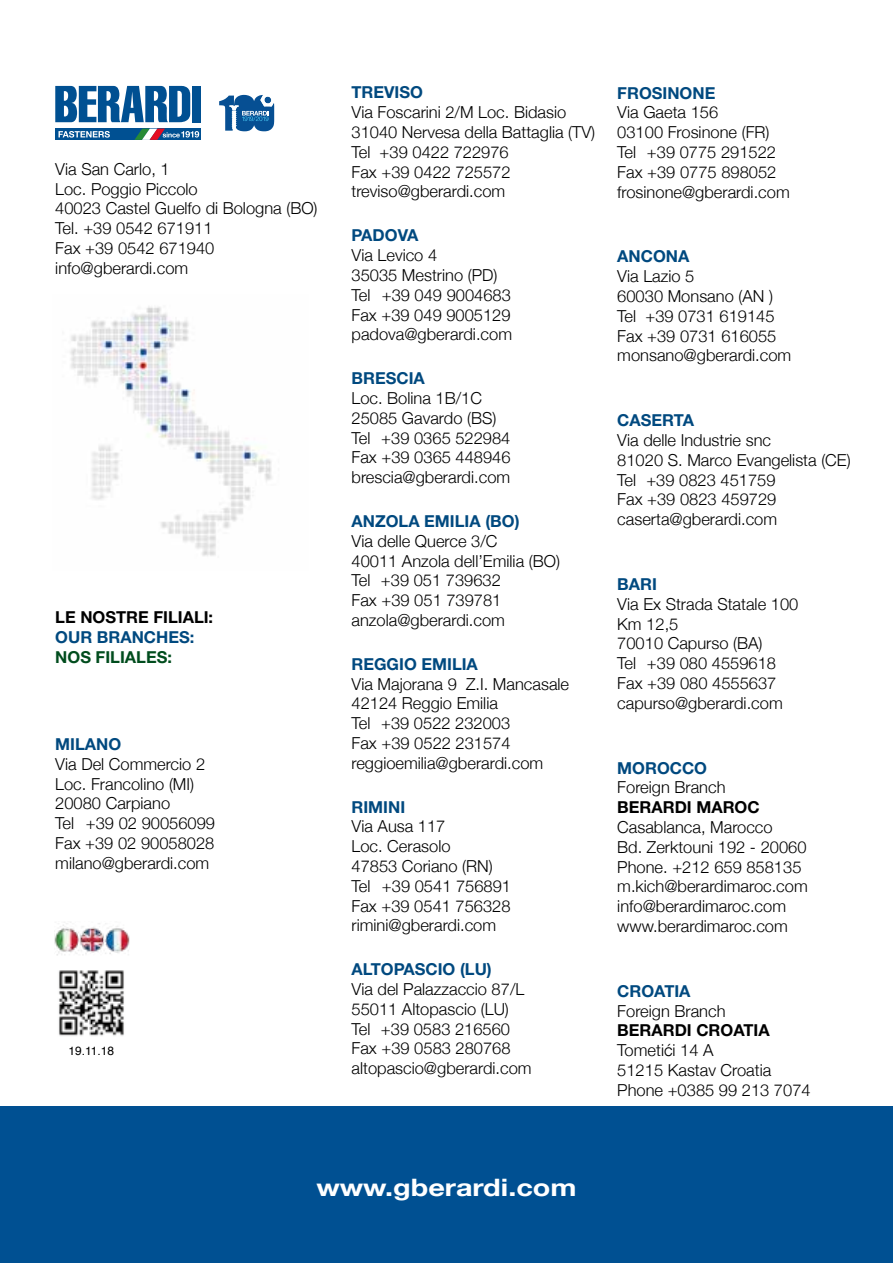
<style>
.page{position:relative;width:893px;height:1263px;background:#fff}
.page>*{position:absolute;margin:0;border:0;box-sizing:border-box;transform-origin:0 0}
.t1{font:700 24px "Helvetica Neue";color:#fff;scale:1.2 1}
.t2{font:300 16.5px/19.8px "Helvetica Neue";color:#000}
.t3{font:700 16.5px "Helvetica Neue LT Std";color:#00497f}
.t4{font:700 16.5px "Helvetica Neue LT Std";color:#000}
.t5{font:700 16.5px "Helvetica Neue LT Std";color:#004c1d}
.t6{font:12px "Helvetica";color:#000}
</style>
<div class="page">
<img style="left:70px;top:306px;width:202px;height:250px">
<img style="left:54px;top:922px;width:76px;height:34px">
<img style="left:59px;top:970px;width:65px;height:66px">
<div style="left:0;top:1106px;width:893px;height:157px;background:#005092"></div>
<svg style="left:55px;top:86px;width:136px;height:36px"></svg>
<div style="left:192px;top:86px;width:9px;height:36px;background:#005092"></div>
<div style="left:55px;top:129px;width:146px;height:11px;background:#005092"></div>
<svg style="left:134px;top:129px;width:65px;height:11px"></svg>
<svg style="left:59px;top:131px;width:51px;height:7px"></svg>
<svg style="left:219px;top:94px;width:56px;height:38px"></svg>
<p class="t2" style="left:55px;top:158px;width:264px">Via San Carlo, 1<br>Loc. Poggio Piccolo<br>40023 Castel Guelfo di Bologna (BO)<br>Tel. +39 0542 671911<br>Fax +39 0542 671940 info@gberardi.com</p>
<p class="t4" style="left:55px;top:607px;width:159px">LE NOSTRE FILIALI:</p>
<p class="t3" style="left:55px;top:627px;width:141px">OUR BRANCHES:</p>
<p class="t5" style="left:55px;top:646px;width:118px">NOS FILIALES:</p>
<p class="t3" style="left:55px;top:734px;width:67px">MILANO</p>
<p class="t2" style="left:55px;top:753px;width:161px">Via Del Commercio 2<br>Loc. Francolino (MI)<br>20080 Carpiano<br>Tel +39 02 90056099<br>Fax +39 02 90058028 milano@gberardi.com</p>
<p class="t6" style="left:69px;top:1041px;width:47px">19.11.18</p>
<p class="t3" style="left:351px;top:82px;width:73px">TREVISO</p>
<p class="t2" style="left:351px;top:101px;width:245px">Via Foscarini 2/M Loc. Bidasio<br>31040 Nervesa della Battaglia (TV)<br>Tel +39 0422 722976<br>Fax +39 0422 725572 treviso@gberardi.com</p>
<p class="t3" style="left:351px;top:225px;width:69px">PADOVA</p>
<p class="t2" style="left:351px;top:244px;width:162px">Via Levico 4<br>35035 Mestrino (PD)<br>Tel +39 049 9004683<br>Fax +39 049 9005129 padova@gberardi.com</p>
<p class="t3" style="left:351px;top:368px;width:75px">BRESCIA</p>
<p class="t2" style="left:351px;top:387px;width:161px">Loc. Bolina 1B/1C<br>25085 Gavardo (BS)<br>Tel +39 0365 522984<br>Fax +39 0365 448946 brescia@gberardi.com</p>
<p class="t3" style="left:351px;top:511px;width:170px">ANZOLA EMILIA (BO)</p>
<p class="t2" style="left:351px;top:530px;width:210px">Via delle Querce 3/C<br>40011 Anzola dell’Emilia (BO)<br>Tel +39 051 739632<br>Fax +39 051 739781 anzola@gberardi.com</p>
<p class="t3" style="left:351px;top:654px;width:128px">REGGIO EMILIA</p>
<p class="t2" style="left:351px;top:673px;width:219px">Via Majorana 9 Z.I. Mancasale<br>42124 Reggio Emilia<br>Tel +39 0522 232003<br>Fax +39 0522 231574 reggioemilia@gberardi.com</p>
<p class="t3" style="left:351px;top:796px;width:55px">RIMINI</p>
<p class="t2" style="left:351px;top:815px;width:161px">Via Ausa 117<br>Loc. Cerasolo<br>47853 Coriano (RN)<br>Tel +39 0541 756891<br>Fax +39 0541 756328 rimini@gberardi.com</p>
<p class="t3" style="left:351px;top:959px;width:142px">ALTOPASCIO (LU)</p>
<p class="t2" style="left:351px;top:978px;width:182px">Via del Palazzaccio 87/L<br>55011 Altopascio (LU)<br>Tel +39 0583 216560<br>Fax +39 0583 280768 altopascio@gberardi.com</p>
<p class="t3" style="left:617px;top:82px;width:100px">FROSINONE</p>
<p class="t2" style="left:617px;top:101px;width:174px">Via Gaeta 156<br>03100 Frosinone (FR)<br>Tel +39 0775 291522<br>Fax +39 0775 898052 frosinone@gberardi.com</p>
<p class="t3" style="left:617px;top:246px;width:74px">ANCONA</p>
<p class="t2" style="left:617px;top:265px;width:175px">Via Lazio 5<br>60030 Monsano (AN )<br>Tel +39 0731 619145<br>Fax +39 0731 616055 monsano@gberardi.com</p>
<p class="t3" style="left:617px;top:410px;width:78px">CASERTA</p>
<p class="t2" style="left:617px;top:429px;width:235px">Via delle Industrie snc<br>81020 S. Marco Evangelista (CE)<br>Tel +39 0823 451759<br>Fax +39 0823 459729 caserta@gberardi.com</p>
<p class="t3" style="left:617px;top:574px;width:41px">BARI</p>
<p class="t2" style="left:617px;top:593px;width:183px">Via Ex Strada Statale 100<br>Km 12,5<br>70010 Capurso (BA)<br>Tel +39 080 4559618<br>Fax +39 080 4555637 capurso@gberardi.com</p>
<p class="t3" style="left:617px;top:757px;width:91px">MOROCCO</p>
<p class="t2" style="left:617px;top:776px;width:110px">Foreign Branch</p>
<p class="t4" style="left:617px;top:797px;width:144px">BERARDI MAROC</p>
<p class="t2" style="left:617px;top:816px;width:192px">Casablanca, Marocco<br>Bd. Zerktouni 192 - 20060<br>Phone. +212 659 858135 m.kich@berardimaroc.com info@berardimaroc.com www.berardimaroc.com</p>
<p class="t3" style="left:617px;top:981px;width:75px">CROATIA</p>
<p class="t2" style="left:617px;top:1000px;width:110px">Foreign Branch</p>
<p class="t4" style="left:617px;top:1020px;width:154px">BERARDI CROATIA</p>
<p class="t2" style="left:617px;top:1039px;width:195px">Tometići 14 A<br>51215 Kastav Croatia<br>Phone +0385 99 213 7074</p>
<h1 class="t1" style="left:316px;top:1169px;width:218px">www.gberardi.com</h1>
</div>
